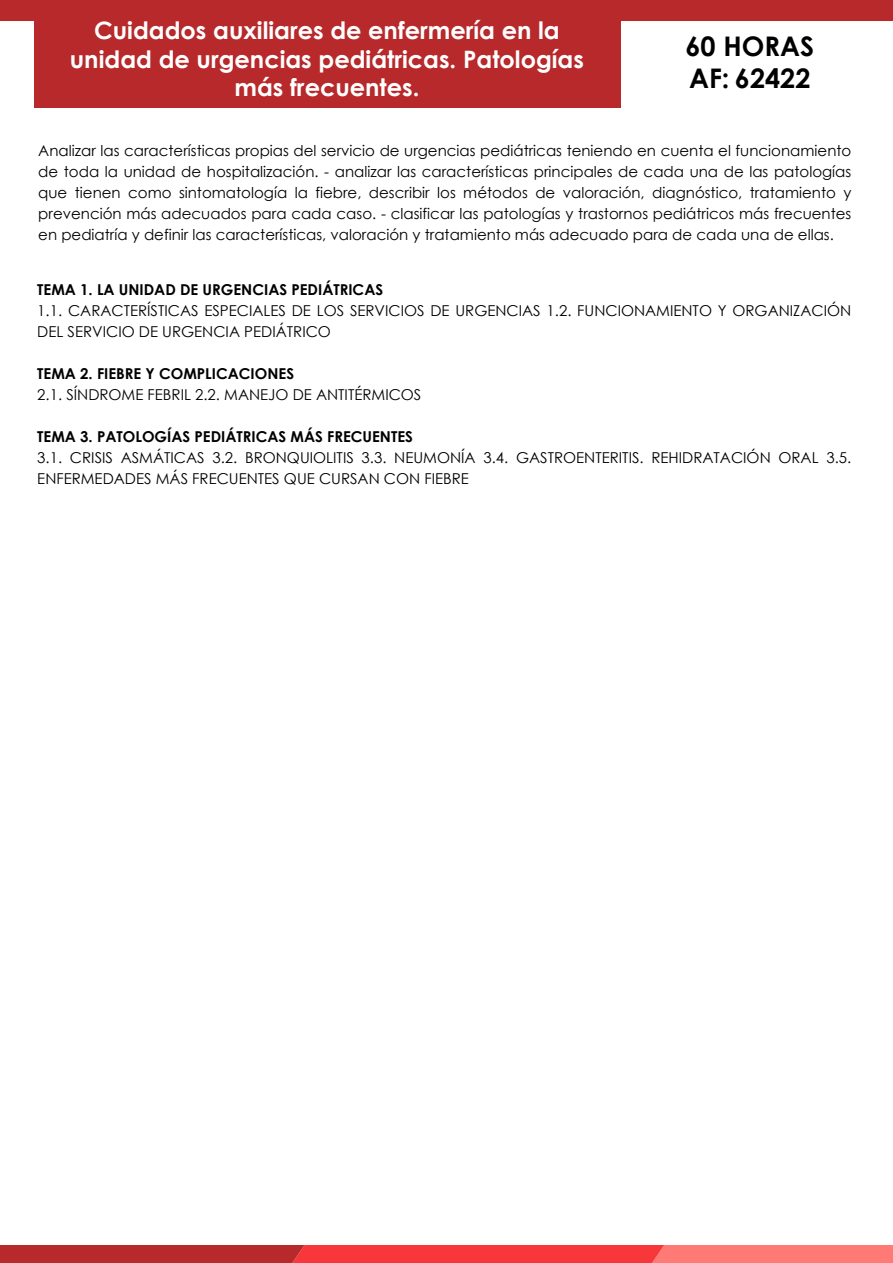
<style>
.page{position:relative;width:893px;height:1263px;background:#fff}
.page>*{position:absolute;margin:0;border:0;box-sizing:border-box;transform-origin:0 0}
.t1{font:700 27px/32.4px "Century Gothic";color:#000}
.t2{font:700 24px/28.8px "Century Gothic";color:#fff;text-align:center}
.t3{font:15px/21px "Century Gothic";color:#000}
.t4{font:700 15px "Century Gothic";color:#000}
</style>
<div class="page">
<div style="left:0;top:0;width:893px;height:21px;background:#b7292b"></div>
<div style="left:34px;top:0;width:586px;height:107px;background:#b7292b"></div>
<svg style="left:0;top:1245px;width:893px;height:18px;background:#e34444"></svg>
<h2 class="t2" style="left:70px;top:15px;width:516px">Cuidados auxiliares de enfermería en la unidad de urgencias pediátricas. Patologías más frecuentes.</h2>
<h1 class="t1" style="left:685px;top:29px;width:130px">60 HORAS<br>AF: 62422</h1>
<p class="t3" style="left:38px;top:139px;width:815px;text-align:justify">Analizar las características propias del servicio de urgencias pediátricas teniendo en cuenta el funcionamiento de toda la unidad de hospitalización. - analizar las características principales de cada una de las patologías que tienen como sintomatología la fiebre, describir los métodos de valoración, diagnóstico, tratamiento y prevención más adecuados para cada caso. - clasificar las patologías y trastornos pediátricos más frecuentes en pediatría y definir las características, valoración y tratamiento más adecuado para de cada una de ellas.</p>
<p class="t4" style="left:37px;top:278px;width:347px">TEMA 1. LA UNIDAD DE URGENCIAS PEDIÁTRICAS</p>
<p class="t3" style="left:37px;top:300px;width:815px">1.1. CARACTERÍSTICAS ESPECIALES DE LOS SERVICIOS DE URGENCIAS 1.2. FUNCIONAMIENTO Y ORGANIZACIÓN<br>DEL SERVICIO DE URGENCIA PEDIÁTRICO</p>
<p class="t4" style="left:37px;top:362px;width:258px">TEMA 2. FIEBRE Y COMPLICACIONES</p>
<p class="t3" style="left:37px;top:384px;width:386px">2.1. SÍNDROME FEBRIL 2.2. MANEJO DE ANTITÉRMICOS</p>
<p class="t4" style="left:37px;top:425px;width:377px">TEMA 3. PATOLOGÍAS PEDIÁTRICAS MÁS FRECUENTES</p>
<p class="t3" style="left:37px;top:447px;width:815px">3.1. CRISIS ASMÁTICAS 3.2. BRONQUIOLITIS 3.3. NEUMONÍA 3.4. GASTROENTERITIS. REHIDRATACIÓN ORAL 3.5.<br>ENFERMEDADES MÁS FRECUENTES QUE CURSAN CON FIEBRE</p>
</div>
